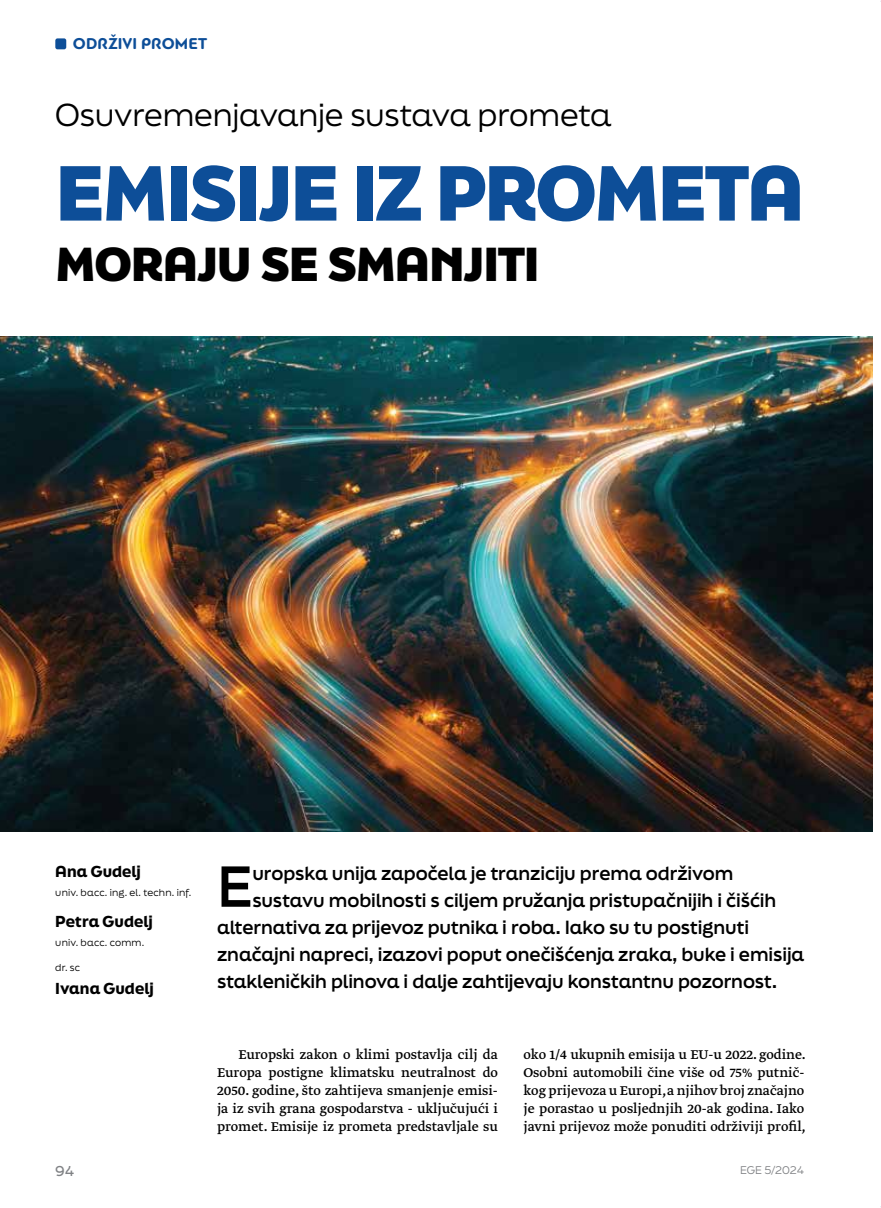
<style>
.page{position:relative;width:881px;height:1208px;background:#fff}
.page>*{position:absolute;margin:0;border:0;box-sizing:border-box;transform-origin:0 0}
.t1{font:800 73.5px "Final Six";letter-spacing:-.035em;color:#0d4e98}
.t2{font:700 54.45px "Final Six";color:#000}
.t3{font:800 45px "Final Six";letter-spacing:-.03em;color:#000}
.t4{font:30px "Final Six";letter-spacing:-.01em;color:#000}
.t5{font:700 18px "Final Six";letter-spacing:-.005em;color:#000}
.t6{font:700 16.5px "PF Bague Round Pro";letter-spacing:.015em;color:#0d4e98}
.t7{font:15px/18px "Greta Text Pro Regular Plus";color:#000;text-align:justify}
.t8{font:900 15px "Final Six";letter-spacing:.005em;color:#000}
.t9{font:500 13.5px "Final Six";color:#808285}
.t10{font:10.5px "Final Six";color:#808285}
.t11{font:9.45px "Final Six";letter-spacing:.02em;color:#000}
</style>
<div class="page">
<div style="left:55px;top:38px;width:11px;height:11px;background:#0d4e98;border-radius:2px"></div>
<img style="left:0;top:336px;width:872px;height:496px">
<p class="t6" style="left:73px;top:34px;width:136px">ODRŽIVI PROMET</p>
<h3 class="t4" style="left:55px;top:93px;width:557px">Osuvremenjavanje sustava prometa</h3>
<h1 class="t1" style="left:55px;top:139px;width:750px">EMISIJE IZ PROMETA</h1>
<h3 class="t3" style="left:55px;top:231px;width:485px">MORAJU SE SMANJITI</h3>
<p class="t8" style="left:55px;top:860px;width:87px">Ana Gudelj</p>
<p class="t11" style="left:55px;top:886px;width:138px">univ. bacc. ing. el. techn. inf.</p>
<p class="t8" style="left:55px;top:910px;width:99px">Petra Gudelj</p>
<p class="t11" style="left:55px;top:935px;width:90px">univ. bacc. comm.</p>
<p class="t11" style="left:55px;top:961px;width:26px">dr. sc</p>
<p class="t8" style="left:55px;top:977px;width:100px">Ivana Gudelj</p>
<h2 class="t2" style="left:217px;top:846px;width:37px">E</h2>
<p class="t5" style="left:252px;top:860px;width:482px">uropska unija započela je tranziciju prema održivom</p>
<p class="t5" style="left:252px;top:887px;width:525px">sustavu mobilnosti s ciljem pružanja pristupačnijih i čišćih</p>
<p class="t5" style="left:217px;top:914px;width:533px">alternativa za prijevoz putnika i roba. Iako su tu postignuti</p>
<p class="t5" style="left:217px;top:941px;width:588px">značajni napreci, izazovi poput onečišćenja zraka, buke i emisija</p>
<p class="t5" style="left:217px;top:968px;width:561px">stakleničkih plinova i dalje zahtijevaju konstantnu pozornost.</p>
<p class="t7" style="left:217px;top:1045px;width:282px;text-indent:21px">Europski zakon o klimi postavlja cilj da Europa postigne klimatsku neutralnost do 2050. godine, što zahtijeva smanjenje emisi&shy;ja iz svih grana gospodarstva - uključujući i promet. Emisije iz prometa predstavljale su</p>
<p class="t7" style="left:523px;top:1045px;width:284px">oko 1/4 ukupnih emisija u EU-u 2022. godine.<br>Osobni automobili čine više od 75% putnič&shy;kog prijevoza u Europi,a njihov broj značajno je porastao u posljednjih 20-ak godina. Iako javni prijevoz može ponuditi održiviji profil,</p>
<p class="t9" style="left:55px;top:1161px;width:21px">94</p>
<p class="t10" style="left:739px;top:1162px;width:66px">EGE 5/2024</p>
</div>
